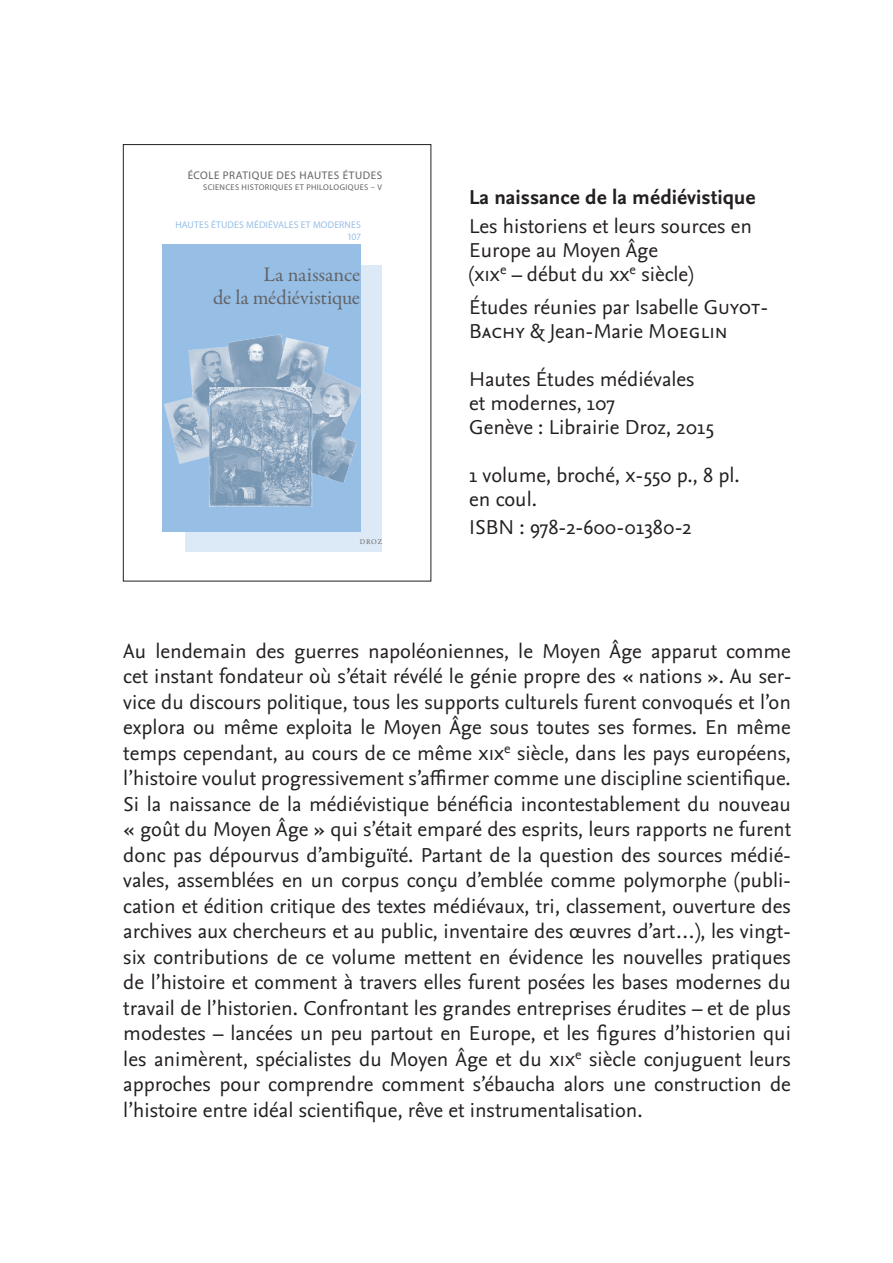
<style>
.page{position:relative;width:893px;height:1263px;background:#fff}
.page>*{position:absolute;margin:0;border:0;box-sizing:border-box;transform-origin:0 0}
.t1{font:21px/25.5px "Nexus Sans Pro";color:#231f20}
.t2{font:700 21px "Nexus Sans Pro";color:#231f20}
.t3{font:20.85px/23.5px "Garamond Premr Pro";letter-spacing:-.005em;color:#636366;text-align:right}
.t4{font:11.1px "Myriad Pro";letter-spacing:.05em;color:#636366}
.t5{font:9.75px/12.3px "Myriad Pro";letter-spacing:.015em;color:#97bfe6;text-align:right}
.t6{font:8.4px "Myriad Pro";letter-spacing:.045em;color:#636366}
.t7{font:7.35px "Garamond Premr Pro";color:#636366}
</style>
<div class="page">
<div style="left:186px;top:265px;width:196px;height:287px;background:#dce9f6"></div>
<div style="left:162px;top:245px;width:199px;height:287px;background:#97bfe6"></div>
<img style="left:164px;top:335px;width:197px;height:172px">
<div style="left:123px;top:144px;width:308px;height:437px;border:1px solid #231f20"></div>
<p class="t4" style="left:188px;top:169px;width:196px">ÉCOLE PRATIQUE DES HAUTES ÉTUDES</p>
<p class="t6" style="left:203px;top:182px;width:180px">SCIENCES HISTORIQUES ET PHILOLOGIQUES – V</p>
<p class="t5" style="left:175px;top:218px;width:187px">HAUTES ÉTUDES MÉDIÉVALES ET MODERNES<br>107</p>
<p class="t3" style="left:213px;top:263px;width:149px">La naissance<br>de la médiévistique</p>
<p class="t7" style="left:360px;top:538px;width:24px">Droz</p>
<p class="t2" style="left:469px;top:184px;width:288px">La naissance de la médiévistique</p>
<p class="t1" style="left:469px;top:214px;width:284px;line-height:24px">Les historiens et leurs sources en<br>Europe au Moyen Âge<br>(xix<sup>e</sup> – début du xx<sup>e</sup> siècle)</p>
<p class="t1" style="left:469px;top:295px;width:301px;line-height:24px">Études réunies par Isabelle Guyot-<br>Bachy &amp; Jean-Marie Moeglin</p>
<p class="t1" style="left:469px;top:367px;width:246px;line-height:24px">Hautes Études médiévales et modernes, 107<br>Genève : Librairie Droz, 2015</p>
<p class="t1" style="left:469px;top:463px;width:272px;line-height:24px">1 volume, broché, x-550 p., 8 pl. en coul.</p>
<p class="t1" style="left:469px;top:515px;width:224px">ISBN : 978-2-600-01380-2</p>
<p class="t1" style="left:123px;top:638px;width:670px;text-align:justify">Au lendemain des guerres napoléoniennes, le Moyen Âge apparut comme cet instant fondateur où s’était révélé le génie propre des « nations ». Au ser&shy;vice du discours politique, tous les supports culturels furent convoqués et l’on explora ou même exploita le Moyen Âge sous toutes ses formes. En même temps cependant, au cours de ce même xix<sup>e</sup> siècle, dans les pays européens, l’histoire voulut progressivement s’affirmer comme une discipline scientifique.<br>Si la naissance de la médiévistique bénéficia incontestablement du nouveau « goût du Moyen Âge » qui s’était emparé des esprits, leurs rapports ne furent donc pas dépourvus d’ambiguïté. Partant de la question des sources médié&shy;vales, assemblées en un corpus conçu d’emblée comme polymorphe (publi&shy;cation et édition critique des textes médiévaux, tri, classement, ouverture des archives aux chercheurs et au public, inventaire des œuvres d’art…), les vingt&shy;six contributions de ce volume mettent en évidence les nouvelles pratiques de l’histoire et comment à travers elles furent posées les bases modernes du travail de l’historien. Confrontant les grandes entreprises érudites – et de plus modestes – lancées un peu partout en Europe, et les figures d’historien qui les animèrent, spécialistes du Moyen Âge et du xix<sup>e</sup> siècle conjuguent leurs approches pour comprendre comment s’ébaucha alors une construction de l’histoire entre idéal scientifique, rêve et instrumentalisation.</p>
</div>
